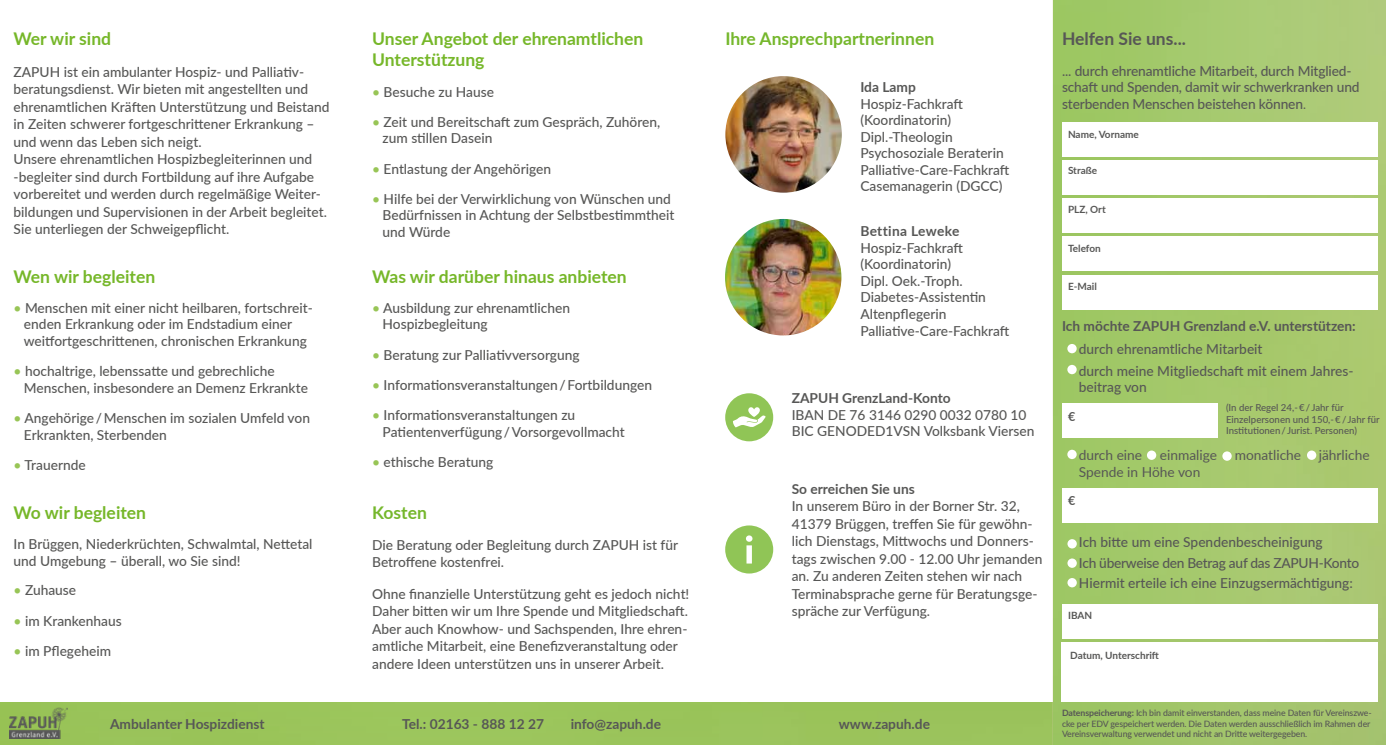
<style>
.page{position:relative;width:1386px;height:745px;background:#fff}
.page>*{position:absolute;margin:0;border:0;box-sizing:border-box;transform-origin:0 0}
.t1{font:700 17.5px/21px "Lato";color:#76b729}
.t2{font:700 17.5px "Lato";color:#75b72c}
.t3{font:700 17.5px "Lato";color:#575756}
.t4{font:500 13.75px/16.5px "Lato";color:#575756}
.t5{font:700 13.75px "Lato";color:#575756}
.t6{font:13.75px "Lato";color:#575756}
.t7{font:700 13.75px "Lato";letter-spacing:.02em;color:#575756}
.t8{font:700 12.5px "Lato";color:#575756}
.t9{font:700 10px "Lato";color:#575756}
.t10{font:500 9.62px/11.5px "Lato";color:#575756}
.t11{font:500 8.75px/10.5px "Lato";letter-spacing:-.01em;color:#575756}
.s1{color:#98c556}
.s2{font-weight:400;font-size:12.5px}
.s3{font-weight:700}
</style>
<div class="page">
<div style="left:0;top:702px;width:1052px;height:42px;background:#9ac45b"></div>
<img style="left:9px;top:707px;width:58px;height:31px">
<div style="left:725px;top:393px;width:48px;height:48px;background:#90c556;border-radius:50%"></div>
<svg style="left:733px;top:407px;width:33px;height:20px"></svg>
<img style="left:725px;top:76px;width:116px;height:116px;border-radius:58px">
<img style="left:725px;top:219px;width:116px;height:116px;border-radius:58px">
<div style="left:725px;top:525px;width:48px;height:48px;background:#90c556;border-radius:50%"></div>
<svg style="left:746px;top:535px;width:6px;height:28px"></svg>
<img style="left:1052px;top:0;width:333px;height:744px">
<div style="left:1062px;top:122px;width:315px;height:35px;background:#fff"></div>
<div style="left:1062px;top:160px;width:315px;height:35px;background:#fff"></div>
<div style="left:1062px;top:198px;width:315px;height:35px;background:#fff"></div>
<div style="left:1062px;top:236px;width:315px;height:35px;background:#fff"></div>
<div style="left:1062px;top:274px;width:315px;height:35px;background:#fff"></div>
<div style="left:1061px;top:641px;width:316px;height:60px;background:#fff"></div>
<div style="left:1062px;top:403px;width:155px;height:35px;background:#fff"></div>
<div style="left:1062px;top:488px;width:315px;height:34px;background:#fff"></div>
<div style="left:1062px;top:603px;width:315px;height:35px;background:#fff"></div>
<div style="left:1146px;top:450px;width:10px;height:9px;background:#fff;border-radius:50%"></div>
<div style="left:1067px;top:449px;width:9px;height:10px;background:#fff;border-radius:50%"></div>
<div style="left:1067px;top:344px;width:9px;height:9px;background:#fff;border-radius:50%"></div>
<svg style="left:1067px;top:538px;width:9px;height:10px"></svg>
<svg style="left:1067px;top:577px;width:9px;height:10px"></svg>
<div style="left:1067px;top:558px;width:9px;height:9px;background:#fff;border-radius:50%"></div>
<div style="left:1222px;top:451px;width:9px;height:9px;background:#fff;border-radius:50%"></div>
<div style="left:1067px;top:364px;width:9px;height:10px;background:#fff;border-radius:50%"></div>
<div style="left:1306px;top:450px;width:10px;height:9px;background:#fff;border-radius:50%"></div>
<p class="t1" style="left:14px;top:28px;width:99px">Wer wir sind</p>
<p class="t4" style="left:14px;top:62px;width:317px;line-height:17.5px">ZAPUH ist ein ambulanter Hospiz- und Palliativ&shy;beratungsdienst. Wir bieten mit angestellten und ehrenamtlichen Kräften Unterstützung und Beistand in Zeiten schwerer fortgeschrittener Erkrankung – und wenn das Leben sich neigt.<br>Unsere ehrenamtlichen Hospizbegleiterinnen und -begleiter sind durch Fortbildung auf ihre Aufgabe vorbereitet und werden durch regelmäßige Weiter&shy;bildungen und Supervisionen in der Arbeit begleitet.<br>Sie unterliegen der Schweigepflicht.</p>
<p class="t1" style="left:14px;top:265px;width:143px">Wen wir begleiten</p>
<p class="t4" style="left:24px;top:299px;width:291px;text-indent:-10px"><span class="s1">•</span> Menschen mit einer nicht heilbaren, fortschreit&shy;enden Erkrankung oder im Endstadium einer weitfortgeschrittenen, chronischen Erkrankung</p>
<p class="t4" style="left:24px;top:362px;width:285px;text-indent:-10px"><span class="s1">•</span> hochaltrige, lebenssatte und gebrechliche<br>Menschen, insbesondere an Demenz Erkrankte</p>
<p class="t4" style="left:24px;top:409px;width:287px;text-indent:-10px"><span class="s1">•</span> Angehörige / Menschen im sozialen Umfeld von<br>Erkrankten, Sterbenden</p>
<p class="t4" style="left:14px;top:455px;width:74px"><span class="s1">•</span> Trauernde</p>
<p class="t1" style="left:14px;top:500px;width:134px">Wo wir begleiten</p>
<p class="t4" style="left:14px;top:534px;width:300px;line-height:17.5px">In Brüggen, Niederkrüchten, Schwalmtal, Nettetal und Umgebung – überall, wo Sie sind!</p>
<p class="t4" style="left:14px;top:581px;width:64px"><span class="s1">•</span> Zuhause</p>
<p class="t4" style="left:14px;top:611px;width:110px"><span class="s1">•</span> im Krankenhaus</p>
<p class="t4" style="left:14px;top:641px;width:99px"><span class="s1">•</span> im Pflegeheim</p>
<p class="t5" style="left:110px;top:713px;width:156px">Ambulanter Hospizdienst</p>
<p class="t1" style="left:372px;top:28px;width:273px">Unser Angebot der ehrenamtlichen<br>Unterstützung</p>
<p class="t4" style="left:372px;top:83px;width:123px"><span class="s1">•</span> Besuche zu Hause</p>
<p class="t4" style="left:382px;top:113px;width:279px;text-indent:-10px"><span class="s1">•</span> Zeit und Bereitschaft zum Gespräch, Zuhören, zum stillen Dasein</p>
<p class="t4" style="left:372px;top:160px;width:180px"><span class="s1">•</span> Entlastung der Angehörigen</p>
<p class="t4" style="left:382px;top:190px;width:293px;text-indent:-10px"><span class="s1">•</span> Hilfe bei der Verwirklichung von Wünschen und<br>Bedürfnissen in Achtung der Selbstbestimmtheit und Würde</p>
<p class="t1" style="left:372px;top:265px;width:256px">Was wir darüber hinaus anbieten</p>
<p class="t4" style="left:382px;top:299px;width:189px;text-indent:-10px"><span class="s1">•</span> Ausbildung zur ehrenamtlichen<br>Hospizbegleitung</p>
<p class="t4" style="left:372px;top:345px;width:209px"><span class="s1">•</span> Beratung zur Palliativversorgung</p>
<p class="t4" style="left:372px;top:376px;width:281px"><span class="s1">•</span> Informationsveranstaltungen / Fortbildungen</p>
<p class="t4" style="left:382px;top:406px;width:244px;text-indent:-10px"><span class="s1">•</span> Informationsveranstaltungen zu<br>Patientenverfügung / Vorsorgevollmacht</p>
<p class="t4" style="left:372px;top:453px;width:123px"><span class="s1">•</span> ethische Beratung</p>
<p class="t2" style="left:372px;top:499px;width:56px">Kosten</p>
<p class="t4" style="left:372px;top:535px;width:307px;line-height:17.5px">Die Beratung oder Begleitung durch ZAPUH ist für<br>Betroffene kostenfrei.</p>
<p class="t4" style="left:372px;top:584px;width:319px;line-height:17.5px">Ohne finanzielle Unterstützung geht es jedoch nicht!<br>Daher bitten wir um Ihre Spende und Mitgliedschaft.<br>Aber auch Knowhow- und Sachspenden, Ihre ehren&shy;amtliche Mitarbeit, eine Benefizveranstaltung oder andere Ideen unterstützen uns in unserer Arbeit.</p>
<p class="t5" style="left:402px;top:713px;width:143px">Tel.: 02163 - 888 12 27</p>
<p class="t5" style="left:570px;top:713px;width:92px">info@zapuh.de</p>
<p class="t2" style="left:725px;top:26px;width:210px">Ihre Ansprechpartnerinnen</p>
<p class="t5" style="left:860px;top:77px;width:57px">Ida Lamp</p>
<p class="t4" style="left:860px;top:95px;width:150px">Hospiz-Fachkraft (Koordinatorin)<br>Dipl.-Theologin<br>Psychosoziale Beraterin<br>Palliative-Care-Fachkraft<br>Casemanagerin (DGCC)</p>
<p class="t7" style="left:860px;top:221px;width:101px">Bettina Leweke</p>
<p class="t4" style="left:860px;top:239px;width:150px">Hospiz-Fachkraft (Koordinatorin)<br>Dipl. Oek.-Troph.<br>Diabetes-Assistentin<br>Altenpflegerin<br>Palliative-Care-Fachkraft</p>
<p class="t5" style="left:791px;top:388px;width:160px">ZAPUH GrenzLand-Konto</p>
<p class="t4" style="left:791px;top:405px;width:244px">IBAN DE 76 3146 0290 0032 0780 10<br>BIC GENODED1VSN Volksbank Viersen</p>
<p class="t5" style="left:791px;top:478px;width:125px">So erreichen Sie uns</p>
<p class="t4" style="left:791px;top:496px;width:252px;line-height:17.5px">In unserem Büro in der Borner Str. 32, 41379 Brüggen, treffen Sie für gewöhn&shy;lich Dienstags, Mittwochs und Donners&shy;tags zwischen 9.00 - 12.00 Uhr jemanden an. Zu anderen Zeiten stehen wir nach Terminabsprache gerne für Beratungsge&shy;spräche zur Verfügung.</p>
<p class="t5" style="left:839px;top:713px;width:93px">www.zapuh.de</p>
<p class="t3" style="left:1062px;top:26px;width:125px">Helfen Sie uns...</p>
<p class="t4" style="left:1062px;top:62px;width:299px">... durch ehrenamtliche Mitarbeit, durch Mitglied&shy;schaft und Spenden, damit wir schwerkranken und sterbenden Menschen beistehen können<span class="s2">.</span></p>
<p class="t9" style="left:1068px;top:126px;width:72px">Name, Vorname</p>
<p class="t9" style="left:1068px;top:163px;width:31px">Straße</p>
<p class="t9" style="left:1068px;top:202px;width:39px">PLZ, Ort</p>
<p class="t9" style="left:1068px;top:241px;width:34px">Telefon</p>
<p class="t9" style="left:1068px;top:279px;width:30px">E-Mail</p>
<p class="t5" style="left:1062px;top:315px;width:295px">Ich möchte ZAPUH Grenzland e.V. unterstützen:</p>
<p class="t4" style="left:1078px;top:340px;width:185px">durch ehrenamtliche Mitarbeit</p>
<p class="t4" style="left:1078px;top:362px;width:276px">durch meine Mitgliedschaft mit einem Jahres&shy;beitrag von</p>
<p class="t8" style="left:1068px;top:407px;width:9px">€</p>
<p class="t10" style="left:1226px;top:401px;width:155px">(In der Regel 24,- € / Jahr für<br>Einzelpersonen und 150,- € / Jahr für<br>Institutionen / Jurist. Personen)</p>
<p class="t6" style="left:1078px;top:445px;width:65px">durch eine</p>
<p class="t6" style="left:1159px;top:445px;width:59px">einmalige</p>
<p class="t6" style="left:1234px;top:445px;width:68px">monatliche</p>
<p class="t6" style="left:1318px;top:445px;width:52px">jährliche</p>
<p class="t6" style="left:1078px;top:462px;width:123px">Spende in Höhe von</p>
<p class="t8" style="left:1068px;top:491px;width:9px">€</p>
<p class="t4" style="left:1079px;top:531px;width:282px;line-height:20.5px">Ich bitte um eine Spendenbescheinigung<br>Ich überweise den Betrag auf das ZAPUH-Konto<br>Hiermit erteile ich eine Einzugsermächtigung:</p>
<p class="t9" style="left:1068px;top:607px;width:26px">IBAN</p>
<p class="t9" style="left:1070px;top:647px;width:90px">Datum, Unterschrift</p>
<p class="t11" style="left:1062px;top:707px;width:311px"><span class="s3">Datenspeicherung:</span> Ich bin damit einverstanden, dass meine Daten für Vereinszwe&shy;cke per EDV gespeichert werden. Die Daten werden ausschließlich im Rahmen der<br>Vereinsverwaltung verwendet und nicht an Dritte weitergegeben.</p>
</div>
